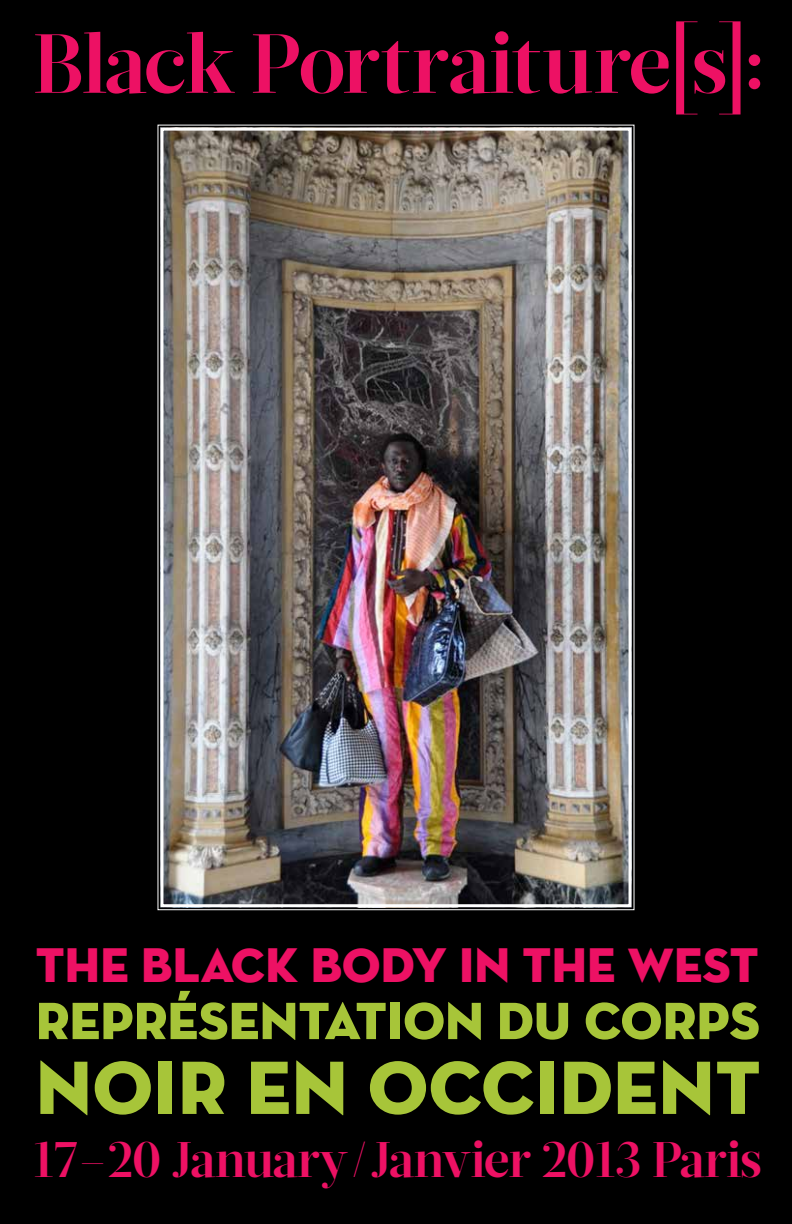
<style>
.page{position:relative;width:792px;height:1224px;background:#000}
.page>*{position:absolute;margin:0;border:0;box-sizing:border-box;transform-origin:0 0}
.t1{font:700 83.6px "Glosa Display";letter-spacing:-.03em;color:#ed1164}
.t2{font:76.8px "Neutra Disp Titling";letter-spacing:.01em;color:#a7c539}
.t3{font:53.4px "Neutra Disp Titling";color:#a7c539}
.t4{font:700 49.8px "Glosa Display";letter-spacing:-.015em;color:#ed1164}
.t5{font:49px "Neutra Disp Titling";letter-spacing:.005em;color:#ed1164}
</style>
<div class="page">
<img style="left:157px;top:124px;width:478px;height:787px">
<div style="left:160px;top:128px;width:472px;height:779px;border:3px solid #fff"></div>
<h1 class="t1" style="left:32px;top:9px;width:737px">Black Portraiture[s]:</h1>
<p class="t5" style="left:36px;top:944px;width:724px">THE BLACK BODY IN THE WEST</p>
<p class="t3" style="left:36px;top:997px;width:726px">REPRÉSENTATION DU CORPS</p>
<h2 class="t2" style="left:36px;top:1054px;width:726px">NOIR EN OCCIDENT</h2>
<p class="t4" style="left:34px;top:1127px;width:730px">17–20 January/Janvier 2013 Paris</p>
</div>
